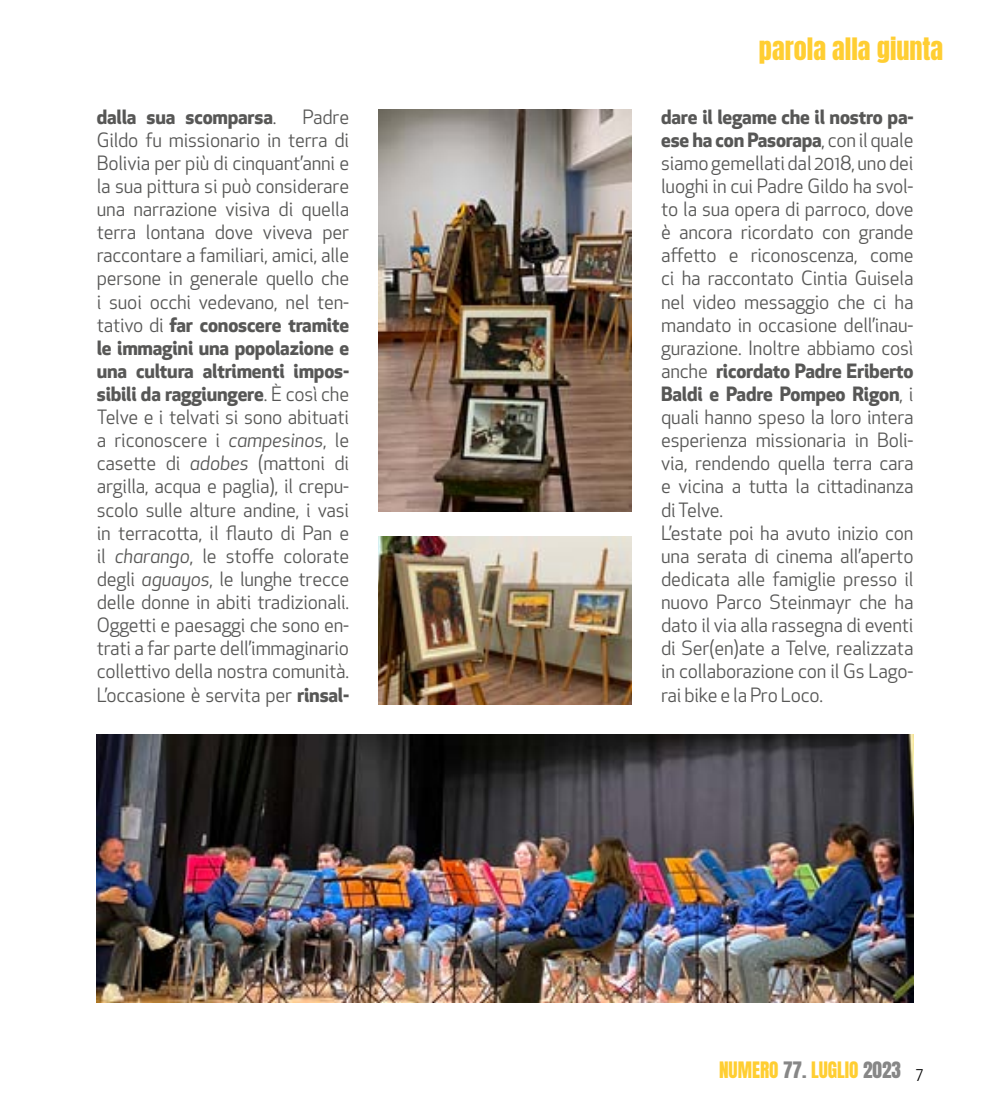
<style>
.page{position:relative;width:993px;height:1117px;background:#fff}
.page>*{position:absolute;margin:0;border:0;box-sizing:border-box;transform-origin:0 0}
.t1{font:26.25px "Anton";color:#ffce32}
.t2{font:19.25px/23.1px "Apex New";letter-spacing:-.01em;color:#575756;text-align:justify}
.t3{font:19.25px "Anton";color:#ffce32}
.t4{font:700 19.25px "Apex New";letter-spacing:-.01em;color:#575756}
.s1{font-weight:700}
.s2{font-style:italic}
.s3{font-weight:400}
.s4{color:#878787}
.s5{font-family:"Apex New";font-size:15.75px;color:#000}
</style>
<div class="page">
<img style="left:379px;top:109px;width:252px;height:402px">
<img style="left:379px;top:536px;width:252px;height:168px">
<img style="left:97px;top:734px;width:816px;height:268px">
<h1 class="t1" style="left:758px;top:35px;width:186px">parola alla giunta</h1>
<p class="t2" style="left:97px;top:105px;width:254px;text-indent:206px">Padre Gildo fu missionario in terra di Bolivia per più di cinquant’anni e la sua pittura si può considerare una narrazione visiva di quella terra lontana dove viveva per raccontare a familiari, amici, alle persone in generale quello che i suoi occhi vedevano, nel ten&shy;tativo di <span class="s1">far conoscere tramite le immagini una popolazione e una cultura altrimenti impos&shy;sibili da raggiungere</span>. È così che Telve e i telvati si sono abituati a riconoscere i <span class="s2">campesinos</span>, le casette di <span class="s2">adobes</span> (mattoni di argilla, acqua e paglia), il crepu&shy;scolo sulle alture andine, i vasi in terracotta, il flauto di Pan e il <span class="s2">charango</span>, le stoffe colorate degli <span class="s2">aguayos</span>, le lunghe trecce delle donne in abiti tradizionali.<br>Oggetti e paesaggi che sono en&shy;trati a far parte dell’immaginario collettivo della nostra comunità.<br>L’occasione è servita per <span class="s1">rinsal-</span></p>
<p class="t2" style="left:661px;top:105px;width:254px;text-align:left"><span class="s1">dare il legame che il nostro pa&shy;ese ha con Pasorapa</span>, con il quale siamo gemellati dal 2018, uno dei luoghi in cui Padre Gildo ha svol&shy;to la sua opera di parroco, dove è ancora ricordato con grande affetto e riconoscenza, come ci ha raccontato Cintia Guisela nel video messaggio che ci ha mandato in occasione dell’inau&shy;gurazione. Inoltre abbiamo così anche <span class="s1">ricordato Padre Eriberto<br>Baldi e Padre Pompeo Rigon</span>, i quali hanno speso la loro intera esperienza missionaria in Boli&shy;via, rendendo quella terra cara e vicina a tutta la cittadinanza di Telve.<br>L’estate poi ha avuto inizio con una serata di cinema all’aperto dedicata alle famiglie presso il nuovo Parco Steinmayr che ha dato il via alla rassegna di eventi di Ser(en)ate a Telve, realizzata in collaborazione con il Gs Lago&shy;rai bike e la Pro Loco.</p>
<p class="t4" style="left:97px;top:102px;width:181px">dalla sua scomparsa<span class="s3">.</span></p>
<p class="t3" style="left:718px;top:1059px;width:205px">NUMERO <span class="s4">77.</span> LUGLIO <span class="s4">2023</span> <span class="s5">7</span></p>
</div>
